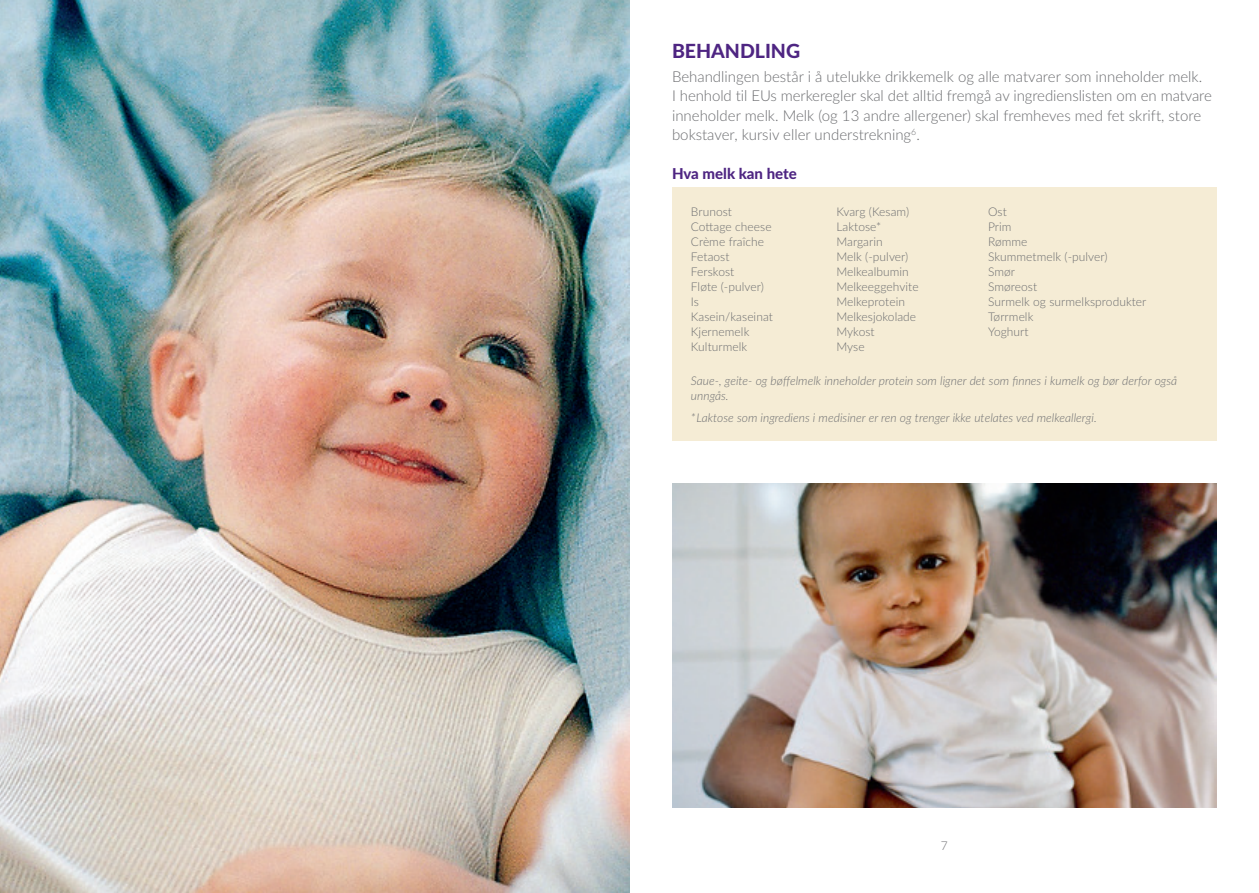
<style>
.page{position:relative;width:1259px;height:893px;background:#fff}
.page>*{position:absolute;margin:0;border:0;box-sizing:border-box;transform-origin:0 0}
.t1{font:800 19.5px "Lato";color:#4e2582}
.t2{font:300 15px/19.5px "Lato";color:#6c6d70}
.t3{font:800 15px "Lato";color:#4e2582}
.t4{font:300 12px/15px "Lato";letter-spacing:.005em;color:#6c6d70}
.t5{font:italic 300 12px/15px "Lato";letter-spacing:.005em;color:#6c6d70}
</style>
<div class="page">
<img style="left:672px;top:483px;width:544px;height:325px">
<img style="left:0;top:0;width:629px;height:893px">
<div style="left:672px;top:187px;width:544px;height:254px;background:#f5ecd5"></div>
<h1 class="t1" style="left:672px;top:37px;width:130px">BEHANDLING</h1>
<p class="t2" style="left:672px;top:66px;width:541px">Behandlingen består i å utelukke drikkemelk og alle matvarer som inneholder melk.<br>I henhold til EUs merkeregler skal det alltid fremgå av ingredienslisten om en matvare inneholder melk. Melk (og 13 andre allergener) skal fremheves med fet skrift, store bokstaver, kursiv eller understrekning<sup>6</sup>.</p>
<p class="t3" style="left:672px;top:163px;width:126px">Hva melk kan hete</p>
<p class="t4" style="left:836px;top:203px;width:84px">Kvarg (Kesam)<br>Laktose*<br>Margarin<br>Melk (-pulver)<br>Melkealbumin<br>Melkeeggehvite<br>Melkeprotein<br>Melkesjokolade<br>Mykost<br>Myse</p>
<p class="t4" style="left:691px;top:203px;width:83px">Brunost<br>Cottage cheese<br>Crème fraîche<br>Fetaost<br>Ferskost<br>Fløte (-pulver)<br>Is<br>Kasein/kaseinat<br>Kjernemelk<br>Kulturmelk</p>
<p class="t4" style="left:988px;top:203px;width:160px">Ost<br>Prim<br>Rømme<br>Skummetmelk (-pulver)<br>Smør<br>Smøreost<br>Surmelk og surmelksprodukter<br>Tørrmelk<br>Yoghurt</p>
<p class="t5" style="left:691px;top:372px;width:488px">Saue-, geite- og bøffelmelk inneholder protein som ligner det som finnes i kumelk og bør derfor også unngås.</p>
<p class="t5" style="left:691px;top:410px;width:407px">*Laktose som ingrediens i medisiner er ren og trenger ikke utelates ved melkeallergi.</p>
<p class="t4" style="left:940px;top:838px;width:8px">7</p>
</div>
